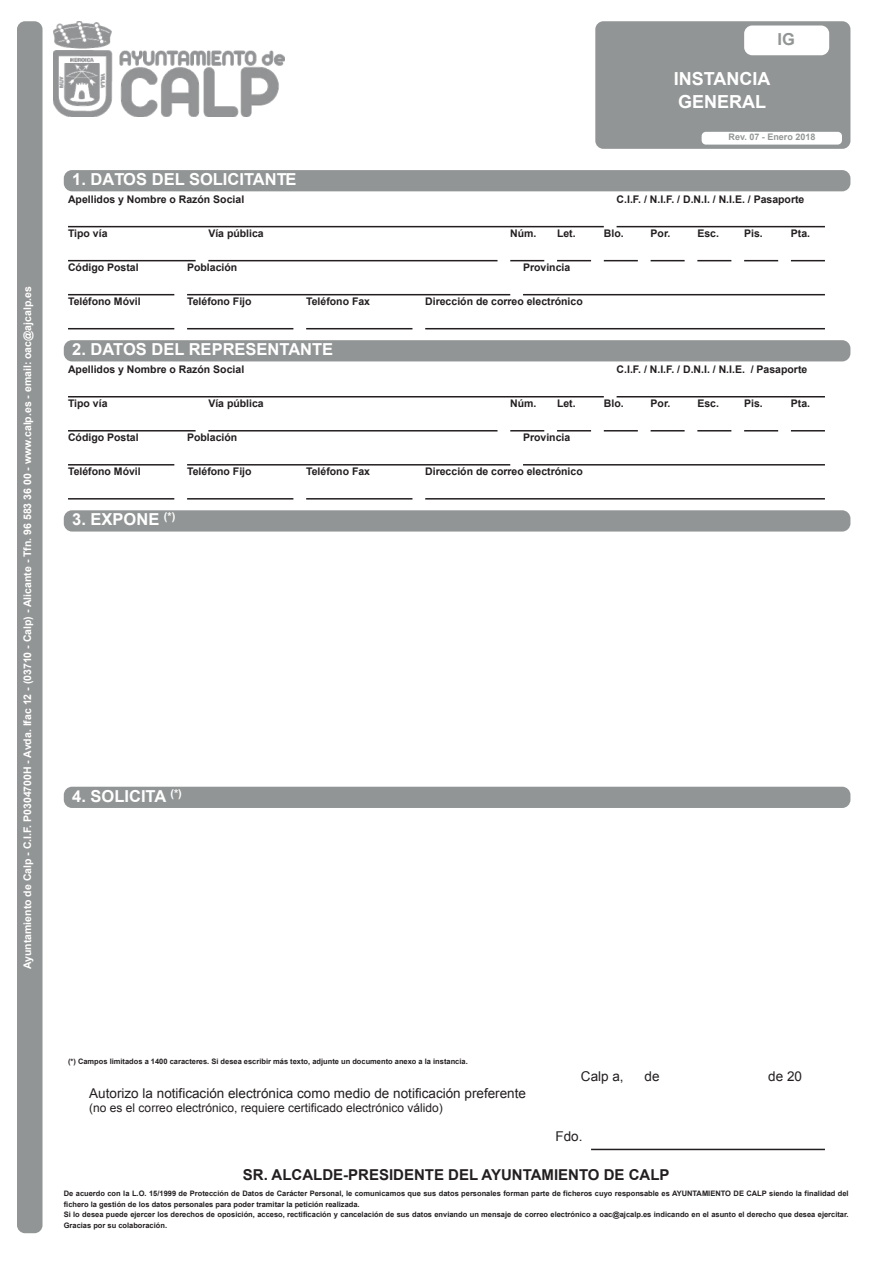
<style>
.page{position:relative;width:893px;height:1263px;background:#fff}
.page>*{position:absolute;margin:0;border:0;box-sizing:border-box;transform-origin:0 0}
.t1{font:700 18px/22.5px "Arial";color:#fff}
.t2{font:700 16.5px "Arial";color:#fff}
.t3{font:700 16.5px "Arial";color:#929595}
.t4{font:700 15px "Arial";color:#231f20}
.t5{font:13.5px "Arial";color:#231f20}
.t6{font:12px "Arial";color:#231f20}
.t7{font:700 10.5px "Arial";color:#231f20}
.t8{font:700 10.5px "Arial";color:#fff}
.t9{font:700 9px "Arial";color:#929595}
.t10{font:700 7.5px/10.5px "Arial";color:#231f20}
</style>
<div class="page">
<div style="left:17px;top:21px;width:26px;height:1212px;background:#929595;border-radius:8px"></div>
<img style="left:53px;top:21px;width:231px;height:95px">
<div style="left:595px;top:21px;width:255px;height:128px;background:#929595;border-radius:8px"></div>
<div style="left:744px;top:26px;width:85px;height:29px;background:#fff;border-radius:8px"></div>
<div style="left:702px;top:132px;width:140px;height:13px;background:#fff;border-radius:4px"></div>
<div style="left:64px;top:170px;width:786px;height:21px;background:#929595;border-radius:8px"></div>
<hr style="left:68px;top:226px;width:536px;height:1px;background:#231f20">
<hr style="left:617px;top:226px;width:208px;height:1px;background:#231f20">
<hr style="left:68px;top:260px;width:128px;height:1px;background:#231f20">
<hr style="left:208px;top:260px;width:289px;height:1px;background:#231f20">
<hr style="left:510px;top:260px;width:34px;height:1px;background:#231f20">
<hr style="left:557px;top:260px;width:34px;height:1px;background:#231f20">
<hr style="left:604px;top:260px;width:34px;height:1px;background:#231f20">
<hr style="left:651px;top:260px;width:34px;height:1px;background:#231f20">
<hr style="left:697px;top:260px;width:34px;height:1px;background:#231f20">
<hr style="left:744px;top:260px;width:34px;height:1px;background:#231f20">
<hr style="left:791px;top:260px;width:34px;height:1px;background:#231f20">
<hr style="left:68px;top:294px;width:106px;height:1px;background:#231f20">
<hr style="left:187px;top:294px;width:323px;height:1px;background:#231f20">
<hr style="left:523px;top:294px;width:302px;height:1px;background:#231f20">
<hr style="left:68px;top:328px;width:106px;height:1px;background:#231f20">
<hr style="left:187px;top:328px;width:106px;height:1px;background:#231f20">
<hr style="left:306px;top:328px;width:106px;height:1px;background:#231f20">
<hr style="left:425px;top:328px;width:400px;height:1px;background:#231f20">
<div style="left:64px;top:340px;width:786px;height:21px;background:#929595;border-radius:8px"></div>
<hr style="left:68px;top:396px;width:536px;height:1px;background:#231f20">
<hr style="left:617px;top:396px;width:208px;height:1px;background:#231f20">
<hr style="left:68px;top:430px;width:128px;height:1px;background:#231f20">
<hr style="left:208px;top:430px;width:289px;height:1px;background:#231f20">
<hr style="left:510px;top:430px;width:34px;height:1px;background:#231f20">
<hr style="left:557px;top:430px;width:34px;height:1px;background:#231f20">
<hr style="left:604px;top:430px;width:34px;height:1px;background:#231f20">
<hr style="left:651px;top:430px;width:34px;height:1px;background:#231f20">
<hr style="left:697px;top:430px;width:34px;height:1px;background:#231f20">
<hr style="left:744px;top:430px;width:34px;height:1px;background:#231f20">
<hr style="left:791px;top:430px;width:34px;height:1px;background:#231f20">
<hr style="left:68px;top:464px;width:106px;height:1px;background:#231f20">
<hr style="left:187px;top:464px;width:323px;height:1px;background:#231f20">
<hr style="left:523px;top:464px;width:302px;height:1px;background:#231f20">
<hr style="left:68px;top:498px;width:106px;height:2px;background:#231f20">
<hr style="left:187px;top:498px;width:106px;height:2px;background:#231f20">
<hr style="left:306px;top:498px;width:106px;height:2px;background:#231f20">
<hr style="left:425px;top:498px;width:400px;height:2px;background:#231f20">
<div style="left:64px;top:510px;width:786px;height:21px;background:#929595;border-radius:8px"></div>
<div style="left:64px;top:787px;width:786px;height:21px;background:#929595;border-radius:8px"></div>
<hr style="left:591px;top:1149px;width:234px;height:1px;background:#231f20">
<h3 class="t8" style="left:22px;top:969px;width:684px;rotate:-90deg">Ayuntamiento de Calp - C.I.F. P0304700H - Avda. Ifac 12 - (03710 - Calp) - Alicante - Tfn. 96 583 36 00 - www.calp.es - email: oac@ajcalp.es</h3>
<h2 class="t3" style="left:778px;top:30px;width:19px">IG</h2>
<h1 class="t1" style="left:674px;top:68px;width:98px">INSTANCIA<br>GENERAL</h1>
<p class="t9" style="left:728px;top:132px;width:88px">Rev. 07 - Enero 2018</p>
<h2 class="t2" style="left:72px;top:170px;width:226px">1. DATOS DEL SOLICITANTE</h2>
<h3 class="t7" style="left:68px;top:194px;width:178px">Apellidos y Nombre o Razón Social</h3>
<h3 class="t7" style="left:617px;top:194px;width:189px">C.I.F. / N.I.F. / D.N.I. / N.I.E. / Pasaporte</h3>
<h3 class="t7" style="left:68px;top:228px;width:41px">Tipo vía</h3>
<h3 class="t7" style="left:208px;top:228px;width:57px">Vía pública</h3>
<h3 class="t7" style="left:510px;top:228px;width:28px">Núm.</h3>
<h3 class="t7" style="left:557px;top:228px;width:20px">Let.</h3>
<h3 class="t7" style="left:604px;top:228px;width:21px">Blo.</h3>
<h3 class="t7" style="left:651px;top:228px;width:21px">Por.</h3>
<h3 class="t7" style="left:697px;top:228px;width:23px">Esc.</h3>
<h3 class="t7" style="left:744px;top:228px;width:20px">Pis.</h3>
<h3 class="t7" style="left:791px;top:228px;width:21px">Pta.</h3>
<h3 class="t7" style="left:68px;top:262px;width:72px">Código Postal</h3>
<h3 class="t7" style="left:187px;top:262px;width:52px">Población</h3>
<h3 class="t7" style="left:523px;top:262px;width:49px">Provincia</h3>
<h3 class="t7" style="left:68px;top:296px;width:74px">Teléfono Móvil</h3>
<h3 class="t7" style="left:187px;top:296px;width:66px">Teléfono Fijo</h3>
<h3 class="t7" style="left:306px;top:296px;width:65px">Teléfono Fax</h3>
<h3 class="t7" style="left:425px;top:296px;width:159px">Dirección de correo electrónico</h3>
<h2 class="t2" style="left:72px;top:340px;width:262px">2. DATOS DEL REPRESENTANTE</h2>
<h3 class="t7" style="left:68px;top:364px;width:178px">Apellidos y Nombre o Razón Social</h3>
<h3 class="t7" style="left:617px;top:364px;width:192px">C.I.F. / N.I.F. / D.N.I. / N.I.E. / Pasaporte</h3>
<h3 class="t7" style="left:68px;top:398px;width:41px">Tipo vía</h3>
<h3 class="t7" style="left:208px;top:398px;width:57px">Vía pública</h3>
<h3 class="t7" style="left:510px;top:398px;width:28px">Núm.</h3>
<h3 class="t7" style="left:557px;top:398px;width:20px">Let.</h3>
<h3 class="t7" style="left:604px;top:398px;width:21px">Blo.</h3>
<h3 class="t7" style="left:651px;top:398px;width:21px">Por.</h3>
<h3 class="t7" style="left:697px;top:398px;width:23px">Esc.</h3>
<h3 class="t7" style="left:744px;top:398px;width:20px">Pis.</h3>
<h3 class="t7" style="left:791px;top:398px;width:21px">Pta.</h3>
<h3 class="t7" style="left:68px;top:432px;width:72px">Código Postal</h3>
<h3 class="t7" style="left:187px;top:432px;width:52px">Población</h3>
<h3 class="t7" style="left:523px;top:432px;width:49px">Provincia</h3>
<h3 class="t7" style="left:68px;top:466px;width:74px">Teléfono Móvil</h3>
<h3 class="t7" style="left:187px;top:466px;width:66px">Teléfono Fijo</h3>
<h3 class="t7" style="left:306px;top:466px;width:65px">Teléfono Fax</h3>
<h3 class="t7" style="left:425px;top:466px;width:159px">Dirección de correo electrónico</h3>
<h2 class="t2" style="left:72px;top:510px;width:105px">3. EXPONE <sup>(*)</sup></h2>
<h2 class="t2" style="left:72px;top:787px;width:111px">4. SOLICITA <sup>(*)</sup></h2>
<p class="t10" style="left:68px;top:1056px;width:401px">(*) Campos limitados a 1400 caracteres. Si desea escribir más texto, adjunte un documento anexo a la instancia.</p>
<h3 class="t5" style="left:89px;top:1086px;width:438px">Autorizo la notificación electrónica como medio de notificación preferente</h3>
<h3 class="t6" style="left:89px;top:1101px;width:355px">(no es el correo electrónico, requiere certificado electrónico válido)</h3>
<h3 class="t5" style="left:581px;top:1069px;width:44px">Calp a,</h3>
<h3 class="t5" style="left:644px;top:1069px;width:17px">de</h3>
<h3 class="t5" style="left:768px;top:1069px;width:35px">de 20</h3>
<h3 class="t5" style="left:555px;top:1128px;width:29px">Fdo.</h3>
<h3 class="t4" style="left:243px;top:1167px;width:428px">SR. ALCALDE-PRESIDENTE DEL AYUNTAMIENTO DE CALP</h3>
<p class="t10" style="left:64px;top:1188px;width:786px">De acuerdo con la L.O. 15/1999 de Protección de Datos de Carácter Personal, le comunicamos que sus datos personales forman parte de ficheros cuyo responsable es AYUNTAMIENTO DE CALP siendo la finalidad del fichero la gestión de los datos personales para poder tramitar la petición realizada.<br>Si lo desea puede ejercer los derechos de oposición, acceso, rectificación y cancelación de sus datos enviando un mensaje de correo electrónico a oac@ajcalp.es indicando en el asunto el derecho que desea ejercitar.<br>Gracias por su colaboración.</p>
</div>
